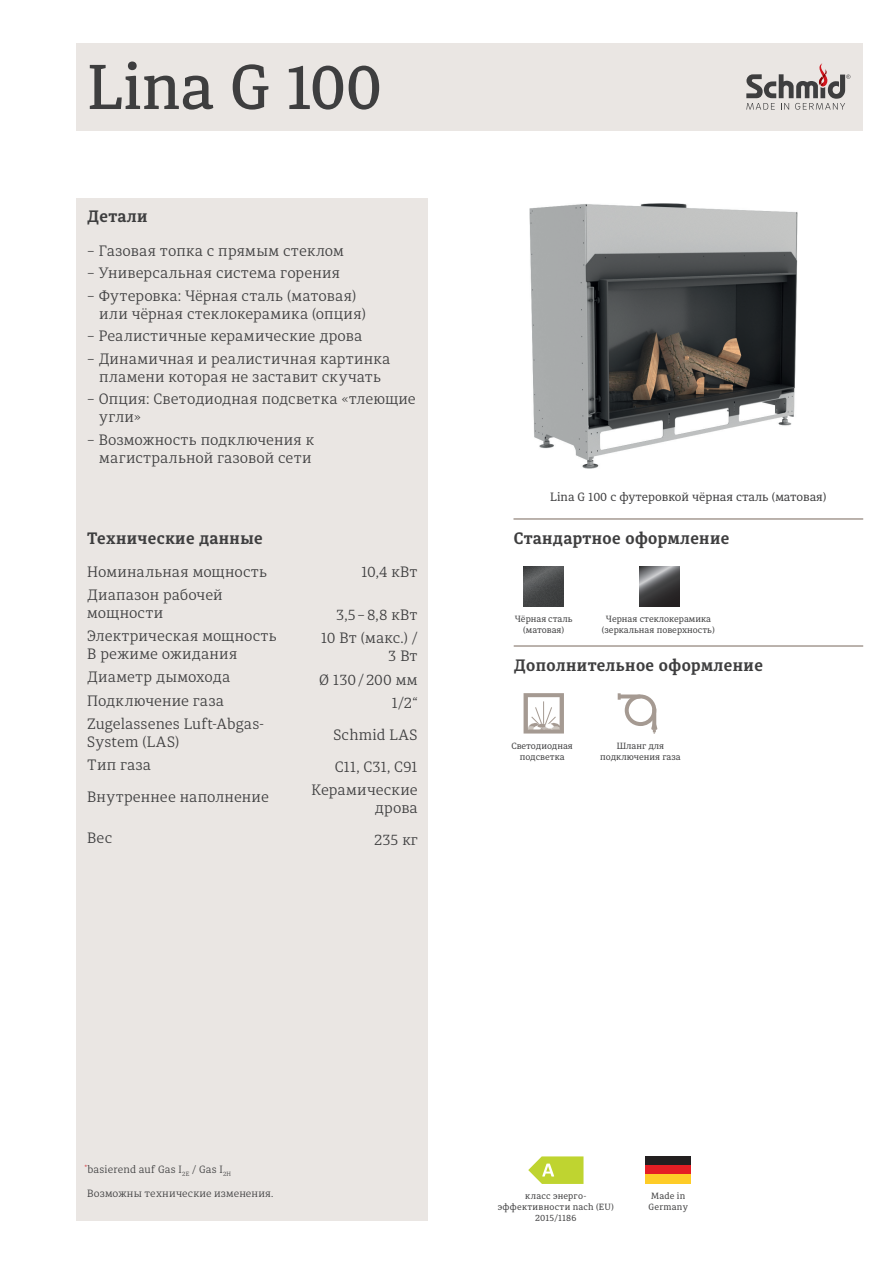
<style>
.page{position:relative;width:893px;height:1263px;background:#fff}
.page>*{position:absolute;margin:0;border:0;box-sizing:border-box;transform-origin:0 0}
.t1{font:500 63px "Diaria Pro";letter-spacing:-.005em;color:#3e3e3f}
.t2{font:700 16.5px "Diaria Pro";letter-spacing:.025em;color:#3e3e3f}
.t3{font:300 15px/23.2px "Diaria Pro";letter-spacing:.01em;color:#3e3e3f}
.t4{font:12px "Diaria Pro";color:#3e3e3f}
.t5{font:300 10.5px "Diaria Pro";letter-spacing:.015em;color:#3e3e3f}
.t6{font:9px/10.8px "Diaria Pro";color:#3e3e3f;text-align:center}
.t7{font:9px/10.8px "Diaria Pro";letter-spacing:.025em;color:#3e3e3f;text-align:center}
.t8{font:9px/10.8px "Diaria Pro";letter-spacing:.03em;color:#3e3e3f}
</style>
<div class="page">
<div style="left:77px;top:198px;width:351px;height:1022px;background:#eae6e3"></div>
<div style="left:77px;top:43px;width:786px;height:87px;background:#eae6e3"></div>
<svg style="left:746px;top:63px;width:104px;height:47px"></svg>
<svg style="left:528px;top:1156px;width:55px;height:28px;background:#cbdc57"></svg>
<div style="left:645px;top:1156px;width:46px;height:28px;background:#231f20"></div>
<div style="left:645px;top:1165px;width:46px;height:19px;background:#e51e24"></div>
<div style="left:645px;top:1175px;width:46px;height:9px;background:#fecc27"></div>
<img style="left:529px;top:204px;width:269px;height:264px">
<hr style="left:513px;top:518px;width:350px;height:2px;background:#a59a92">
<hr style="left:514px;top:645px;width:349px;height:2px;background:#a59a92">
<img style="left:524px;top:567px;width:40px;height:40px">
<svg style="left:524px;top:693px;width:40px;height:40px"></svg>
<svg style="left:618px;top:693px;width:40px;height:41px"></svg>
<img style="left:639px;top:567px;width:40px;height:40px">
<h1 class="t1" style="left:87px;top:49px;width:296px">Lina G 100</h1>
<p class="t2" style="left:87px;top:206px;width:62px">Детали</p>
<p class="t3" style="left:87px;top:239px;width:258px">– Газовая топка с прямым стеклом</p>
<p class="t3" style="left:87px;top:261px;width:254px">– Универсальная система горения</p>
<p class="t3" style="left:99px;top:287px;width:268px;line-height:18px;text-indent:-12px">– Футеровка: Чёрная сталь (матовая) или чёрная стеклокерамика (опция)</p>
<p class="t3" style="left:87px;top:324px;width:276px">– Реалистичные керамические дрова</p>
<p class="t3" style="left:87px;top:350px;width:304px;line-height:18px;text-align:center">– Динамичная и реалистичная картинка пламени которая не заставит скучать</p>
<p class="t3" style="left:99px;top:390px;width:318px;line-height:18px;text-indent:-12px">– Опция: Светодиодная подсветка «тлеющие угли»</p>
<p class="t3" style="left:87px;top:431px;width:228px;line-height:18px;text-align:right">– Возможность подключения к магистральной газовой сети</p>
<p class="t2" style="left:87px;top:528px;width:177px">Технические данные</p>
<p class="t3" style="left:87px;top:560px;width:181px">Номинальная мощность<br>Диапазон рабочей</p>
<p class="t3" style="left:87px;top:601px;width:191px">мощности<br>Электрическая мощность</p>
<p class="t3" style="left:87px;top:642px;width:178px">В режиме ожидания<br>Диаметр дымохода<br>Подключение газа<br>Zugelassenes Luft-Abgas-</p>
<p class="t3" style="left:87px;top:730px;width:93px">System (LAS)<br>Тип газа</p>
<p class="t3" style="left:87px;top:785px;width:183px">Внутреннее наполнение</p>
<p class="t3" style="left:87px;top:826px;width:26px">Вес</p>
<p class="t3" style="left:361px;top:560px;width:58px">10,4 кВт</p>
<p class="t3" style="left:321px;top:603px;width:98px;text-align:right">3,5–8,8 кВт<br>10 Вт (макс.) /</p>
<p class="t3" style="left:319px;top:644px;width:100px;text-align:right">3 Вт<br>Ø 130/200 мм<br>1/2“</p>
<p class="t3" style="left:333px;top:719px;width:86px;line-height:32.1px">Schmid LAS<br>C11, C31, C91</p>
<p class="t3" style="left:311px;top:781px;width:108px;line-height:18px;text-align:right">Керамические дрова</p>
<p class="t3" style="left:374px;top:828px;width:45px">235 кг</p>
<p class="t4" style="left:550px;top:490px;width:278px">Lina G 100 с футеровкой чёрная сталь (матовая)</p>
<p class="t2" style="left:514px;top:528px;width:217px">Стандартное оформление</p>
<p class="t6" style="left:515px;top:614px;width:59px">Чёрная сталь (матовая)</p>
<p class="t6" style="left:602px;top:614px;width:114px">Черная стеклокерамика (зеркальная поверхность)</p>
<p class="t2" style="left:514px;top:655px;width:250px">Дополнительное оформление</p>
<p class="t6" style="left:511px;top:740px;width:63px">Светодиодная подсветка</p>
<p class="t6" style="left:600px;top:740px;width:82px">Шланг для подключения газа</p>
<p class="t5" style="left:85px;top:1163px;width:148px"><sup>*</sup>basierend auf Gas I<sub>2E</sub> / Gas I<sub>2H</sub></p>
<p class="t5" style="left:87px;top:1187px;width:188px">Возможны технические изменения.</p>
<p class="t7" style="left:498px;top:1191px;width:118px">класс энерго&shy;эффективности nach (EU)<br>2015/1186</p>
<p class="t8" style="left:648px;top:1191px;width:41px">Made in<br>Germany</p>
</div>
